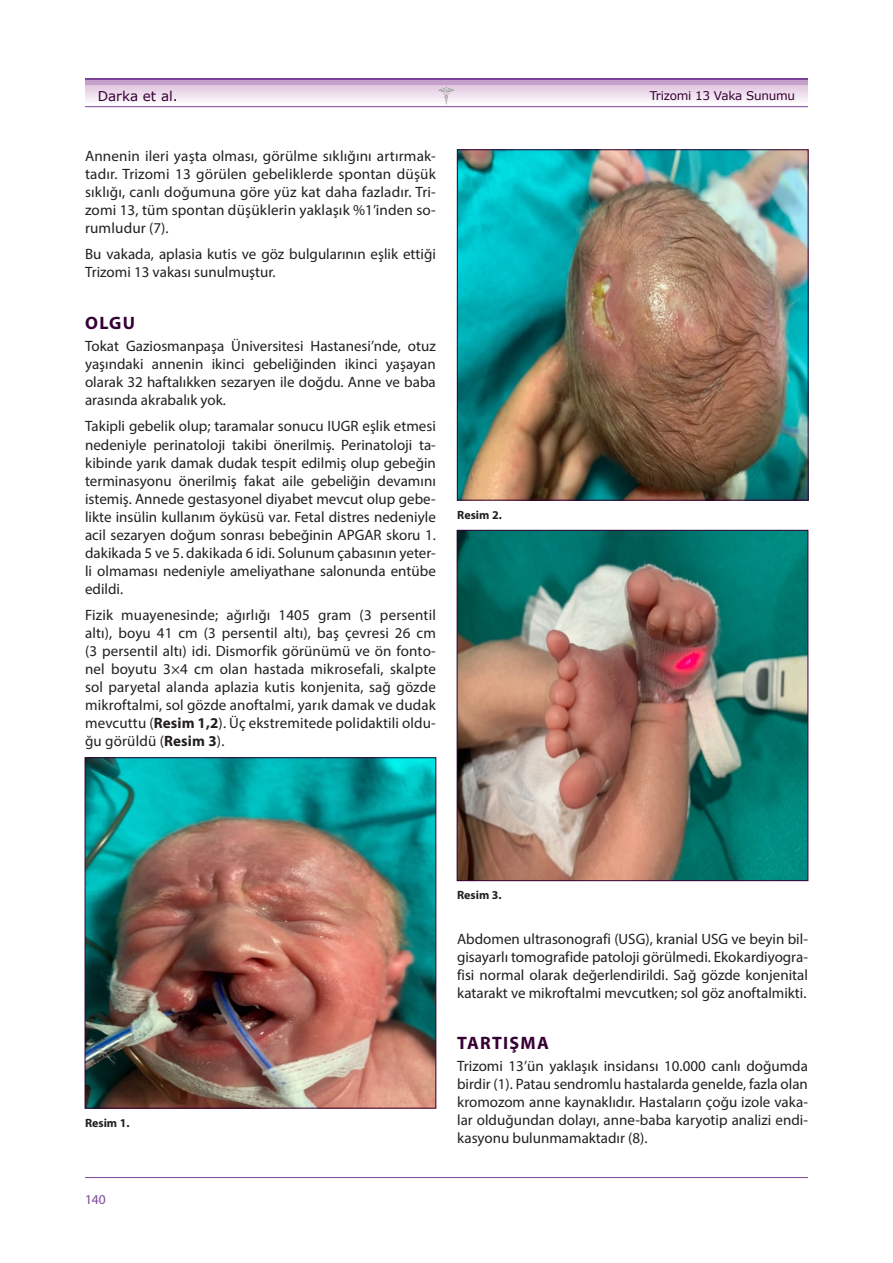
<style>
.page{position:relative;width:893px;height:1263px;background:#fff}
.page>*{position:absolute;margin:0;border:0;box-sizing:border-box;transform-origin:0 0}
.Metin_Başlıkları{font:700 18px "Myriad Pro";letter-spacing:.07em;color:#360035}
.Ana_Metin{font:15px/18px "Myriad Pro";color:#231f20;text-align:justify}
.t1{font:13.5px "Verdana";color:#360035}
.t2{font:13.5px "Myriad Pro";color:#7b4499}
.Tablo{font:700 12px "Myriad Pro";color:#231f20}
.t3{font:12px "Verdana";letter-spacing:-.02em;color:#360035}
.s1{font-weight:700}
</style>
<div class="page">
<hr style="left:85px;top:79px;width:723px;height:2px;background:#7b4499">
<hr style="left:85px;top:81px;width:723px;height:4px;background:#c5a0cb">
<svg style="left:85px;top:85px;width:723px;height:16px;background:#ecdceb"></svg>
<hr style="left:85px;top:106px;width:723px;height:1px;background:#7b4499">
<hr style="left:85px;top:1177px;width:723px;height:1px;background:#7b4499">
<img style="left:437px;top:85px;width:19px;height:21px">
<img style="left:87px;top:759px;width:347px;height:347px">
<div style="left:85px;top:757px;width:351px;height:351px;border:1px solid #360035"></div>
<img style="left:459px;top:152px;width:347px;height:346px">
<div style="left:457px;top:150px;width:351px;height:350px;border:1px solid #360035"></div>
<img style="left:459px;top:532px;width:347px;height:347px">
<div style="left:457px;top:530px;width:351px;height:351px;border:1px solid #360035"></div>
<p class="t1" style="left:98px;top:87px;width:81px">Darka et al.</p>
<p class="t3" style="left:650px;top:88px;width:147px">Trizomi 13 Vaka Sunumu</p>
<p class="Ana_Metin" style="left:85px;top:147px;width:352px">Annenin ileri yaşta olması, görülme sıklığını artırmak&shy;tadır. Trizomi 13 görülen gebeliklerde spontan düşük sıklığı, canlı doğumuna göre yüz kat daha fazladır. Tri&shy;zomi 13, tüm spontan düşüklerin yaklaşık %1’inden so&shy;rumludur (7).</p>
<p class="Ana_Metin" style="left:85px;top:245px;width:352px">Bu vakada, aplasia kutis ve göz bulgularının eşlik ettiği<br>Trizomi 13 vakası sunulmuştur.</p>
<p class="Metin_Başlıkları" style="left:85px;top:311px;width:51px">OLGU</p>
<p class="Ana_Metin" style="left:85px;top:337px;width:352px">Tokat Gaziosmanpaşa Üniversitesi Hastanesi’nde, otuz yaşındaki annenin ikinci gebeliğinden ikinci yaşayan olarak 32 haftalıkken sezaryen ile doğdu. Anne ve baba arasında akrabalık yok.</p>
<p class="Ana_Metin" style="left:85px;top:417px;width:352px">Takipli gebelik olup; taramalar sonucu IUGR eşlik etmesi nedeniyle perinatoloji takibi önerilmiş. Perinatoloji ta&shy;kibinde yarık damak dudak tespit edilmiş olup gebeğin terminasyonu önerilmiş fakat aile gebeliğin devamını istemiş. Annede gestasyonel diyabet mevcut olup gebe&shy;likte insülin kullanım öyküsü var. Fetal distres nedeniyle acil sezaryen doğum sonrası bebeğinin APGAR skoru 1. dakikada 5 ve 5. dakikada 6 idi. Solunum çabasının yeter&shy;li olmaması nedeniyle ameliyathane salonunda entübe edildi.</p>
<p class="Ana_Metin" style="left:85px;top:606px;width:352px">Fizik muayenesinde; ağırlığı 1405 gram (3 persentil altı), boyu 41 cm (3 persentil altı), baş çevresi 26 cm (3 persentil altı) idi. Dismorfik görünümü ve ön fonto&shy;nel boyutu 3×4 cm olan hastada mikrosefali, skalpte sol paryetal alanda aplazia kutis konjenita, sağ gözde mikroftalmi, sol gözde anoftalmi, yarık damak ve dudak mevcuttu (<span class="s1">Resim 1,2</span>). Üç ekstremitede polidaktili oldu&shy;ğu görüldü (<span class="s1">Resim 3</span>).</p>
<p class="Tablo" style="left:457px;top:507px;width:46px">Resim 2.</p>
<p class="Tablo" style="left:85px;top:1115px;width:46px">Resim 1.</p>
<p class="t2" style="left:85px;top:1191px;width:22px">140</p>
<p class="Tablo" style="left:457px;top:887px;width:46px">Resim 3.</p>
<p class="Ana_Metin" style="left:457px;top:929px;width:352px">Abdomen ultrasonografi (USG), kranial USG ve beyin bil&shy;gisayarlı tomografide patoloji görülmedi. Ekokardiyogra&shy;fisi normal olarak değerlendirildi. Sağ gözde konjenital katarakt ve mikroftalmi mevcutken; sol göz anoftalmikti.</p>
<p class="Metin_Başlıkları" style="left:457px;top:1031px;width:93px">TARTIŞMA</p>
<p class="Ana_Metin" style="left:457px;top:1057px;width:352px">Trizomi 13’ün yaklaşık insidansı 10.000 canlı doğumda birdir (1). Patau sendromlu hastalarda genelde, fazla olan kromozom anne kaynaklıdır. Hastaların çoğu izole vaka&shy;lar olduğundan dolayı, anne-baba karyotip analizi endi&shy;kasyonu bulunmamaktadır (8).</p>
</div>
